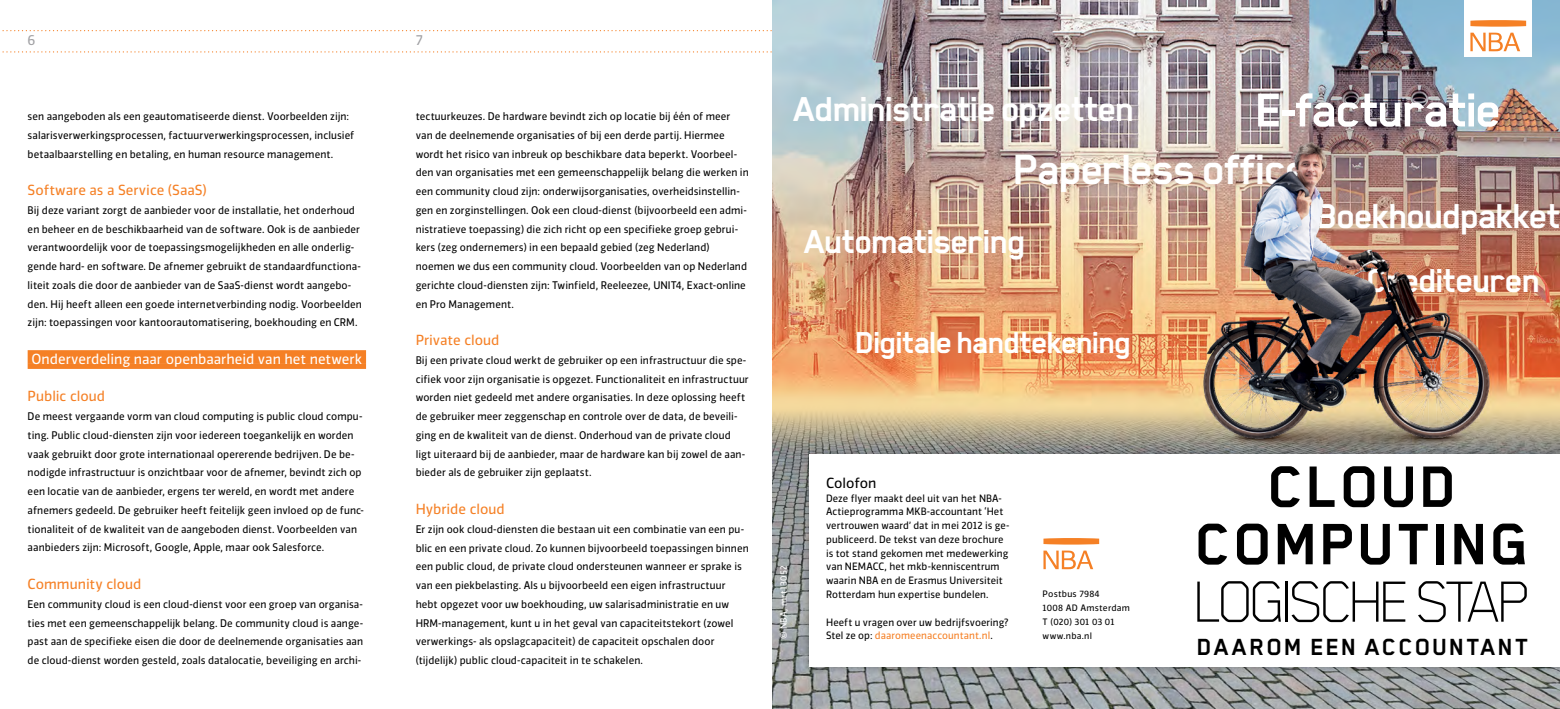
<style>
.page{position:relative;width:1560px;height:709px;background:#fff}
.page>*{position:absolute;margin:0;border:0;box-sizing:border-box;transform-origin:0 0}
.t1{font:700 67.5px/57.4px "Blender";letter-spacing:.015em;color:#000;text-align:center}
.t2{font:100 67.5px "Blender";letter-spacing:-.09em;color:#000}
.t3{font:700 55px "Blender";letter-spacing:-.035em;color:#fff}
.t4{font:700 48.75px "Blender";letter-spacing:-.035em;color:#fff}
.t5{font:700 40px "Blender";letter-spacing:-.04em;color:#fff}
.t6{font:700 38.38px "Blender";letter-spacing:-.04em;color:#fff}
.t7{font:700 35px "Blender";letter-spacing:-.04em;color:#fff}
.t8{font:700 27px "Blender";letter-spacing:.09em;color:#000}
.t9{font:13.75px "Vinkel";letter-spacing:-.005em;color:#f58025}
.t10{font:13.75px "Vinkel";color:#fff}
.t11{font:13.75px "Vinkel";letter-spacing:-.01em;color:#000}
.t12{font:13.75px "Vinkel";color:#a1a1a4}
.t13{font:10.38px/18.8px "Vinkel";letter-spacing:.005em;color:#000}
.t14{font:10px/13.8px "Vinkel";letter-spacing:.005em;color:#000}
.t15{font:10px "Vinkel";letter-spacing:.005em;color:#f58025}
.t16{font:8.75px/14.1px "Vinkel";letter-spacing:.02em;color:#000}
.t17{font:8.75px "Vinkel";letter-spacing:.025em;color:#fff}
.s1{color:#000}
</style>
<div class="page">
<img style="left:772px;top:0;width:787px;height:709px">
<div style="left:803px;top:450px;width:756px;height:224px;background:#000;opacity:.3"></div>
<div style="left:809px;top:454px;width:750px;height:212px;background:#fff"></div>
<div style="left:1463px;top:0;width:68px;height:57px;background:#fff"></div>
<svg style="left:2px;top:20px;width:1558px;height:33px"></svg>
<svg style="left:1043px;top:538px;width:56px;height:6px"></svg>
<svg style="left:1043px;top:550px;width:50px;height:19px"></svg>
<img style="left:1193px;top:137px;width:302px;height:309px">
<div style="left:28px;top:350px;width:338px;height:14px;background:#f58025"></div>
<div style="left:28px;top:364px;width:338px;height:5px;background:#f58025"></div>
<h3 class="t12" style="left:28px;top:31px;width:9px">6</h3>
<h3 class="t12" style="left:415px;top:31px;width:9px">7</h3>
<p class="t13" style="left:28px;top:107px;width:323px">sen aangeboden als een geautomatiseerde dienst. Voorbeelden zijn:</p>
<p class="t13" style="left:28px;top:126px;width:328px">salarisverwerkingsprocessen, factuurverwerkingsprocessen, inclusief betaalbaarstelling en betaling, en human resource management.</p>
<h3 class="t9" style="left:28px;top:181px;width:181px">Software as a Service (SaaS)</h3>
<p class="t13" style="left:28px;top:201px;width:335px">Bij deze variant zorgt de aanbieder voor de installatie, het onderhoud en beheer en de beschikbaarheid van de software. Ook is de aanbieder verantwoordelijk voor de toepassingsmogelijkheden en alle onderlig&shy;gende hard- en software. De afnemer gebruikt de standaardfunctiona&shy;liteit zoals die door de aanbieder van de SaaS-dienst wordt aangebo&shy;den. Hij heeft alleen een goede internetverbinding nodig. Voorbeelden zijn: toepassingen voor kantoorautomatisering, boekhouding en CRM.</p>
<h3 class="t10" style="left:32px;top:350px;width:332px">Onderverdeling naar openbaarheid van het netwerk</h3>
<h3 class="t9" style="left:28px;top:387px;width:79px">Public cloud</h3>
<p class="t13" style="left:28px;top:407px;width:338px">De meest vergaande vorm van cloud computing is public cloud compu&shy;ting. Public cloud-diensten zijn voor iedereen toegankelijk en worden vaak gebruikt door grote internationaal opererende bedrijven. De be&shy;nodigde infrastructuur is onzichtbaar voor de afnemer, bevindt zich op een locatie van de aanbieder, ergens ter wereld, en wordt met andere afnemers gedeeld. De gebruiker heeft feitelijk geen invloed op de func&shy;tionaliteit of de kwaliteit van de aangeboden dienst. Voorbeelden van aanbieders zijn: Microsoft, Google, Apple, maar ook Salesforce.</p>
<h3 class="t9" style="left:28px;top:575px;width:115px">Community cloud</h3>
<p class="t13" style="left:28px;top:595px;width:337px;text-align:justify">Een community cloud is een cloud-dienst voor een groep van organisa&shy;ties met een gemeenschappelijk belang. De community cloud is aange&shy;past aan de specifieke eisen die door de deelnemende organisaties aan de cloud-dienst worden gesteld, zoals datalocatie, beveiliging en archi-</p>
<p class="t13" style="left:415px;top:107px;width:334px">tectuurkeuzes. De hardware bevindt zich op locatie bij één of meer van de deelnemende organisaties of bij een derde partij. Hiermee wordt het risico van inbreuk op beschikbare data beperkt. Voorbeel&shy;den van organisaties met een gemeenschappelijk belang die werken in een community cloud zijn: onderwijsorganisaties, overheidsinstellin&shy;gen en zorginstellingen. Ook een cloud-dienst (bijvoorbeeld een admi&shy;nistratieve toepassing) die zich richt op een specifieke groep gebrui&shy;kers (zeg ondernemers) in een bepaald gebied (zeg Nederland) noemen we dus een community cloud. Voorbeelden van op Nederland gerichte cloud-diensten zijn: Twinfield, Reeleezee, UNIT4, Exact-online en Pro Management.</p>
<h3 class="t9" style="left:415px;top:331px;width:85px">Private cloud</h3>
<p class="t13" style="left:415px;top:351px;width:334px">Bij een private cloud werkt de gebruiker op een infrastructuur die spe&shy;cifiek voor zijn organisatie is opgezet. Functionaliteit en infrastructuur worden niet gedeeld met andere organisaties. In deze oplossing heeft de gebruiker meer zeggenschap en controle over de data, de beveili&shy;ging en de kwaliteit van de dienst. Onderhoud van de private cloud ligt uiteraard bij de aanbieder, maar de hardware kan bij zowel de aan&shy;bieder als de gebruiker zijn geplaatst.</p>
<h3 class="t9" style="left:415px;top:500px;width:91px">Hybride cloud</h3>
<p class="t13" style="left:415px;top:520px;width:334px">Er zijn ook cloud-diensten die bestaan uit een combinatie van een pu&shy;blic en een private cloud. Zo kunnen bijvoorbeeld toepassingen binnen een public cloud, de private cloud ondersteunen wanneer er sprake is van een piekbelasting. Als u bijvoorbeeld een eigen infrastructuur hebt opgezet voor uw boekhouding, uw salarisadministratie en uw HRM-management, kunt u in het geval van capaciteitstekort (zowel verwerkings- als opslagcapaciteit) de capaciteit opschalen door (tijdelijk) public cloud-capaciteit in te schakelen.</p>
<h3 class="t5" style="left:794px;top:87px;width:343px">Administratie opzetten</h3>
<h2 class="t3" style="left:1255px;top:80px;width:248px">E-facturatie</h2>
<h3 class="t4" style="left:1013px;top:143px;width:297px">Paperless office</h3>
<h3 class="t6" style="left:804px;top:221px;width:223px">Automatisering</h3>
<h3 class="t5" style="left:1315px;top:195px;width:247px">Boekhoudpakket</h3>
<h3 class="t6" style="left:1366px;top:259px;width:176px">Crediteuren</h3>
<h3 class="t7" style="left:855px;top:323px;width:278px">Digitale handtekening</h3>
<p class="t17" style="left:777px;top:639px;width:75px;rotate:-90deg">© NBA, mrt13052</p>
<h3 class="t11" style="left:826px;top:474px;width:52px">Colofon</h3>
<p class="t14" style="left:826px;top:491px;width:185px">Deze flyer maakt deel uit van het NBA-Actieprogramma MKB-accountant ‘Het vertrouwen waard’ dat in mei 2012 is ge&shy;publiceerd. De tekst van deze brochure is tot stand gekomen met medewerking van NEMACC, het mkb-kenniscentrum waarin NBA en de Erasmus Universiteit Rotterdam hun expertise bundelen.</p>
<p class="t14" style="left:826px;top:615px;width:184px">Heeft u vragen over uw bedrijfsvoering?</p>
<p class="t15" style="left:826px;top:629px;width:168px"><span class="s1">Stel ze op:</span> daaromeenaccountant.nl<span class="s1">.</span></p>
<p class="t16" style="left:1042px;top:587px;width:89px">Postbus 7984<br>1008 AD Amsterdam<br>T (020) 301 03 01 www.nba.nl</p>
<h1 class="t1" style="left:1195px;top:456px;width:337px">CLOUD<br>COMPUTING</h1>
<h1 class="t2" style="left:1193px;top:565px;width:340px">LOGISCHE STAP</h1>
<h3 class="t8" style="left:1197px;top:632px;width:129px">daarom een</h3>
<h3 class="t8" style="left:1365px;top:632px;width:34px">account</h3>
<h3 class="t8" style="left:1480px;top:632px;width:33px">ant</h3>
</div>
